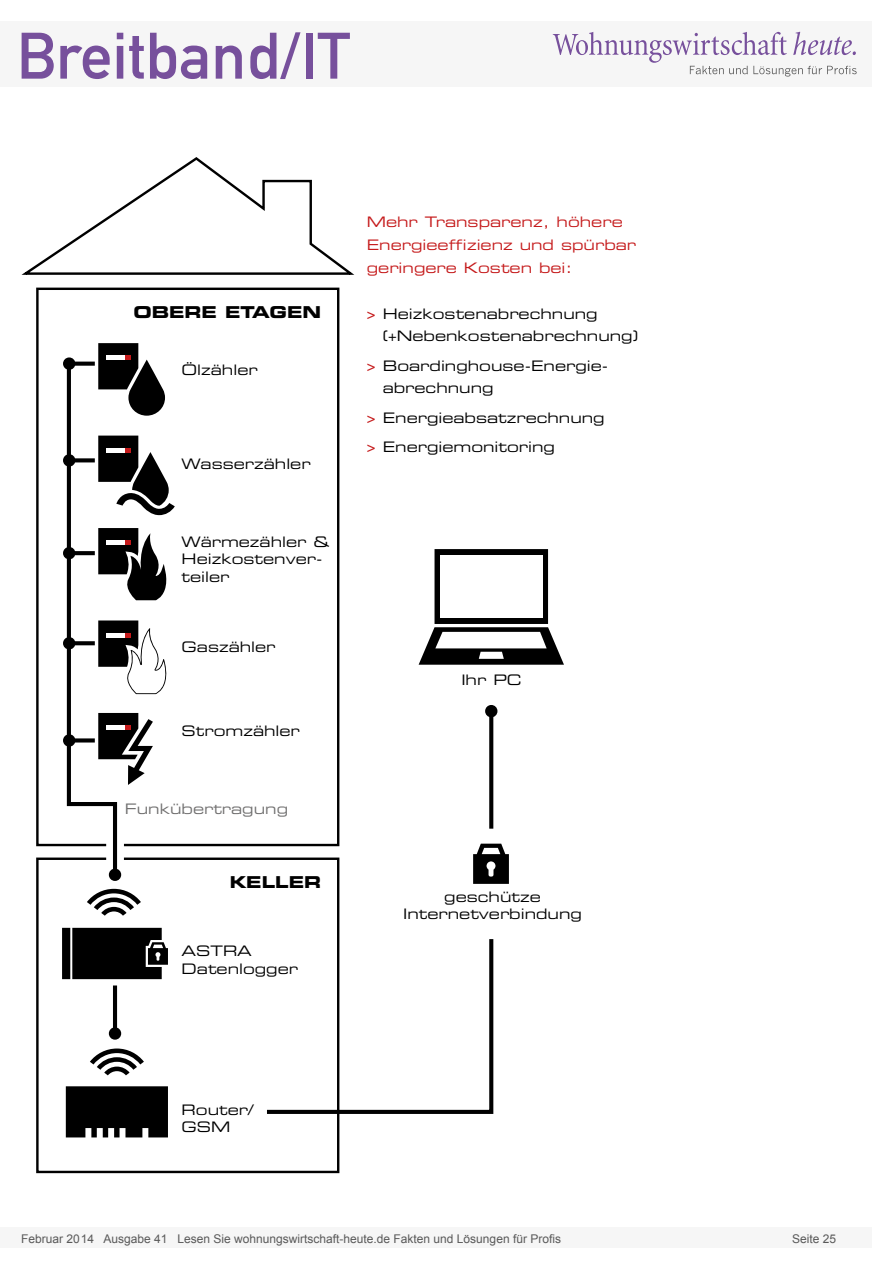
<style>
.page{position:relative;width:893px;height:1263px;background:#fff}
.page>*{position:absolute;margin:0;border:0;box-sizing:border-box;transform-origin:0 0}
.t1{font:64.5px "DIN Mittelschrift";color:#77509c}
.t2{font:16.35px "Eurostile LT Std Bold Ex 2";color:#000}
.t3{font:14.4px/17.4px "Eurostile LT Std Ex 2";color:#000}
.t4{font:14.4px/23px "Eurostile LT Std Ex 2";color:#c51a1b}
.t5{font:14.4px "Eurostile LT Std Ex 2";color:#706f6f}
.t6{font:12px "Arial";color:#595959}
.s1{color:#c51a1b}
</style>
<div class="page">
<div style="left:0;top:1227px;width:872px;height:20px;background:#f6f6f6"></div>
<div style="left:0;top:21px;width:872px;height:66px;background:#f6f6f6"></div>
<svg style="left:553px;top:32px;width:304px;height:45px"></svg>
<svg style="left:36px;top:287px;width:304px;height:887px"></svg>
<svg style="left:98px;top:528px;width:71px;height:72px"></svg>
<svg style="left:98px;top:436px;width:77px;height:79px"></svg>
<svg style="left:98px;top:620px;width:70px;height:74px"></svg>
<svg style="left:98px;top:343px;width:67px;height:73px"></svg>
<svg style="left:419px;top:549px;width:145px;height:116px"></svg>
<div style="left:440px;top:555px;width:102px;height:63px;background:#fff"></div>
<svg style="left:263px;top:935px;width:231px;height:181px"></svg>
<svg style="left:489px;top:717px;width:4px;height:112px"></svg>
<div style="left:487px;top:707px;width:8px;height:8px;background:#000;border-radius:50%"></div>
<div style="left:485px;top:705px;width:12px;height:12px;border:4px solid #000;border-radius:50%"></div>
<svg style="left:65px;top:713px;width:88px;height:163px"></svg>
<div style="left:111px;top:871px;width:8px;height:8px;background:#000;border-radius:50%"></div>
<div style="left:109px;top:868px;width:12px;height:13px;border:4px solid #000;border-radius:50%"></div>
<svg style="left:90px;top:1048px;width:54px;height:27px"></svg>
<svg style="left:87px;top:889px;width:54px;height:27px"></svg>
<svg style="left:62px;top:928px;width:106px;height:51px"></svg>
<svg style="left:66px;top:1086px;width:102px;height:51px"></svg>
<svg style="left:75px;top:362px;width:20px;height:4px"></svg>
<div style="left:65px;top:359px;width:8px;height:9px;background:#000;border-radius:50%"></div>
<div style="left:63px;top:357px;width:12px;height:13px;border:4px solid #000;border-radius:50%"></div>
<svg style="left:75px;top:458px;width:20px;height:4px"></svg>
<div style="left:65px;top:456px;width:8px;height:8px;background:#000;border-radius:50%"></div>
<div style="left:63px;top:454px;width:12px;height:13px;border:4px solid #000;border-radius:50%"></div>
<svg style="left:75px;top:551px;width:20px;height:4px"></svg>
<div style="left:65px;top:549px;width:8px;height:8px;background:#000;border-radius:50%"></div>
<div style="left:63px;top:547px;width:12px;height:12px;border:4px solid #000;border-radius:50%"></div>
<svg style="left:75px;top:641px;width:20px;height:4px"></svg>
<div style="left:65px;top:639px;width:8px;height:8px;background:#000;border-radius:50%"></div>
<div style="left:63px;top:637px;width:12px;height:12px;border:4px solid #000;border-radius:50%"></div>
<svg style="left:75px;top:738px;width:20px;height:4px"></svg>
<div style="left:65px;top:736px;width:8px;height:8px;background:#000;border-radius:50%"></div>
<div style="left:63px;top:734px;width:12px;height:13px;border:4px solid #000;border-radius:50%"></div>
<svg style="left:473px;top:844px;width:36px;height:40px"></svg>
<svg style="left:21px;top:157px;width:334px;height:118px"></svg>
<hr style="left:67px;top:648px;width:4px;height:88px;background:#000">
<hr style="left:67px;top:557px;width:4px;height:82px;background:#000">
<hr style="left:67px;top:464px;width:4px;height:86px;background:#000">
<hr style="left:67px;top:368px;width:4px;height:89px;background:#000">
<hr style="left:113px;top:985px;width:4px;height:46px;background:#000">
<div style="left:111px;top:1029px;width:8px;height:8px;background:#000;border-radius:50%"></div>
<div style="left:109px;top:1027px;width:12px;height:13px;border:4px solid #000;border-radius:50%"></div>
<h1 class="t1" style="left:17px;top:18px;width:335px">Breitband/IT</h1>
<p class="t2" style="left:134px;top:300px;width:189px">OBERE ETAGEN</p>
<p class="t3" style="left:182px;top:360px;width:78px">Ölzähler</p>
<p class="t3" style="left:182px;top:455px;width:131px">Wasserzähler</p>
<p class="t3" style="left:182px;top:533px;width:149px">Wärmezähler &amp;<br>Heizkostenver&shy;teiler</p>
<p class="t3" style="left:182px;top:638px;width:95px">Gaszähler</p>
<p class="t3" style="left:182px;top:721px;width:120px">Stromzähler</p>
<p class="t5" style="left:125px;top:798px;width:165px">Funkübertragung</p>
<p class="t2" style="left:230px;top:870px;width:93px">KELLER</p>
<p class="t3" style="left:182px;top:942px;width:118px">ASTRA<br>Datenlogger</p>
<p class="t4" style="left:367px;top:210px;width:271px">Mehr Transparenz, höhere<br>Energieeffizienz und spürbar geringere Kosten bei:</p>
<p class="t3" style="left:383px;top:302px;width:257px;line-height:23px;text-indent:-16px"><span class="s1">&gt;</span> Heizkostenabrechnung (+Nebenkostenabrechnung)</p>
<p class="t3" style="left:383px;top:354px;width:227px;line-height:23px;text-indent:-16px"><span class="s1">&gt;</span> Boardinghouse-Energie&shy;abrechnung</p>
<p class="t3" style="left:367px;top:402px;width:239px;line-height:29.1px"><span class="s1">&gt;</span> Energieabsatzrechnung <span class="s1">&gt;</span> Energiemonitoring</p>
<p class="t3" style="left:461px;top:671px;width:62px">Ihr PC</p>
<p class="t3" style="left:403px;top:887px;width:180px;text-align:center">geschütze<br>Internetverbindung</p>
<p class="t3" style="left:182px;top:1101px;width:73px">Router/<br>GSM</p>
<p class="t6" style="left:21px;top:1230px;width:541px">Februar 2014 Ausgabe 41 Lesen Sie wohnungswirtschaft-heute.de Fakten und Lösungen für Profis</p>
<p class="t6" style="left:792px;top:1231px;width:46px">Seite 25</p>
</div>
